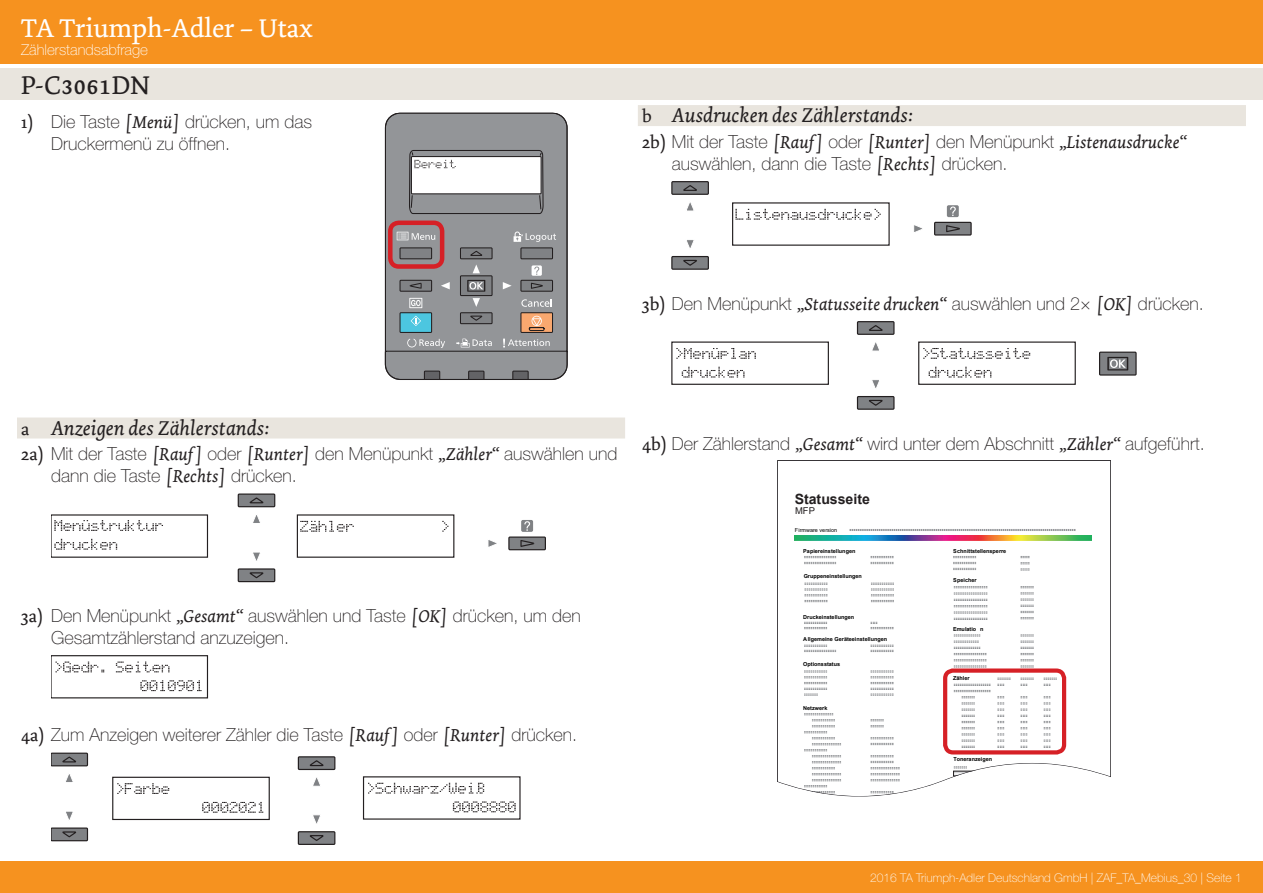
<style>
.page{position:relative;width:1263px;height:893px;background:#fff}
.page>*{position:absolute;margin:0;border:0;box-sizing:border-box;transform-origin:0 0}
.t1{font:27px "Dolly";color:#fff}
.Kapitelüberschrift{font:27px "Dolly Small Caps";color:#231f20}
.t2{font:italic 21px "Dolly";color:#231f20}
.Ebene_1_-_Text{font:100 18px/21.6px "TA Helvetica Neue";color:#231f20}
.t3{font:100 15px "TA Helvetica Neue";color:#fff}
.t4{font:700 14.1px "Arial";color:#231f20}
.t5{font:100 12px "TA Helvetica Neue";color:#fff}
.t6{font:9.45px "Arial";color:#231f20}
.t7{font:700 5.55px "Arial";color:#000}
.t8{font:5.55px "Arial";color:#000}
.s1{font-family:"Dolly";font-weight:400}
.s2{font-family:"Dolly";font-weight:400;font-style:italic}
.s3{font-style:normal;font-size:18px}
</style>
<div class="page">
<div style="left:0;top:0;width:1263px;height:64px;background:#f6921f"></div>
<div style="left:0;top:861px;width:1263px;height:32px;background:#f6921f"></div>
<div style="left:17px;top:417px;width:608px;height:21px;background:#e9e5de"></div>
<svg style="left:384px;top:113px;width:184px;height:267px;background:#8e9092"></svg>
<svg style="left:397px;top:149px;width:159px;height:231px;background:#9b9c9e"></svg>
<div style="left:388px;top:221px;width:56px;height:48px;border:4px solid #d62026;border-radius:9px"></div>
<div style="left:297px;top:514px;width:157px;height:44px;border:1px solid #231f20"></div>
<svg style="left:300px;top:521px;width:148px;height:11px"></svg>
<div style="left:51px;top:514px;width:157px;height:44px;border:1px solid #231f20"></div>
<svg style="left:54px;top:539px;width:63px;height:11px"></svg>
<svg style="left:54px;top:520px;width:109px;height:11px"></svg>
<svg style="left:237px;top:493px;width:39px;height:90px"></svg>
<svg style="left:488px;top:540px;width:9px;height:7px"></svg>
<svg style="left:508px;top:520px;width:38px;height:31px"></svg>
<div style="left:51px;top:655px;width:157px;height:43px;border:1px solid #231f20"></div>
<svg style="left:140px;top:680px;width:62px;height:11px"></svg>
<svg style="left:55px;top:662px;width:115px;height:10px"></svg>
<div style="left:112px;top:777px;width:158px;height:43px;border:1px solid #231f20"></div>
<svg style="left:202px;top:802px;width:61px;height:11px"></svg>
<svg style="left:117px;top:783px;width:52px;height:11px"></svg>
<svg style="left:453px;top:801px;width:63px;height:11px"></svg>
<svg style="left:368px;top:783px;width:116px;height:10px"></svg>
<svg style="left:51px;top:752px;width:38px;height:90px"></svg>
<svg style="left:297px;top:756px;width:39px;height:89px"></svg>
<div style="left:638px;top:105px;width:608px;height:21px;background:#e9e5de"></div>
<svg style="left:735px;top:209px;width:146px;height:11px"></svg>
<svg style="left:672px;top:181px;width:37px;height:89px"></svg>
<svg style="left:914px;top:225px;width:8px;height:7px"></svg>
<svg style="left:934px;top:205px;width:38px;height:31px"></svg>
<svg style="left:856px;top:321px;width:39px;height:89px"></svg>
<div style="left:672px;top:341px;width:157px;height:44px;border:1px solid #231f20"></div>
<svg style="left:682px;top:367px;width:62px;height:10px"></svg>
<svg style="left:676px;top:348px;width:80px;height:11px"></svg>
<div style="left:918px;top:341px;width:158px;height:44px;border:1px solid #231f20"></div>
<svg style="left:929px;top:367px;width:62px;height:10px"></svg>
<svg style="left:923px;top:348px;width:107px;height:11px"></svg>
<div style="left:1099px;top:352px;width:37px;height:23px;background:#808285"></div>
<div style="left:1099px;top:352px;width:38px;height:24px;border:1px solid #231f20"></div>
<svg style="left:1107px;top:357px;width:21px;height:13px"></svg>
<svg style="left:777px;top:460px;width:334px;height:336px"></svg>
<div style="left:943px;top:668px;width:123px;height:86px;border:4px solid #d62026;border-radius:8px"></div>
<div style="left:0;top:68px;width:1263px;height:32px;background:#e9e5de"></div>
<h1 class="t1" style="left:21px;top:12px;width:293px">TA Triumph-Adler – Utax</h1>
<p class="t3" style="left:21px;top:41px;width:128px">Zählerstandsabfrage</p>
<p class="Kapitelüberschrift" style="left:21px;top:69px;width:130px">P-C3061DN</p>
<p class="Ebene_1_-_Text" style="left:51px;top:111px;width:263px;text-indent:-30px"><span class="s1">1)</span> Die Taste <span class="s2">[Menü]</span> drücken, um das<br>Druckermenü zu öffnen.</p>
<p class="t2" style="left:642px;top:103px;width:272px"><span class="s3">b</span> Ausdrucken des Zählerstands:</p>
<p class="Ebene_1_-_Text" style="left:672px;top:131px;width:516px;text-indent:-30px"><span class="s1">2b)</span> Mit der Taste <span class="s2">[Rauf]</span> oder <span class="s2">[Runter]</span> den Menüpunkt <span class="s2">„Listenausdrucke“ </span>auswählen, dann die Taste <span class="s2">[Rechts]</span> drücken.</p>
<p class="Ebene_1_-_Text" style="left:642px;top:292px;width:563px"><span class="s1">3b)</span> Den Menüpunkt <span class="s2">„Statusseite drucken“</span> auswählen und 2× <span class="s2">[OK]</span> drücken.</p>
<p class="t2" style="left:21px;top:415px;width:249px"><span class="s3">a</span> Anzeigen des Zählerstands:</p>
<p class="Ebene_1_-_Text" style="left:51px;top:443px;width:568px;text-indent:-30px"><span class="s1">2a)</span> Mit der Taste <span class="s2">[Rauf]</span> oder <span class="s2">[Runter]</span> den Menüpunkt <span class="s2">„Zähler“</span> auswählen und dann die Taste <span class="s2">[Rechts]</span> drücken.</p>
<p class="Ebene_1_-_Text" style="left:51px;top:605px;width:531px;text-indent:-30px"><span class="s1">3a)</span> Den Menüpunkt <span class="s2">„Gesamt“</span> auswählen und Taste <span class="s2">[OK]</span> drücken, um den<br>Gesamtzählerstand anzuzeigen.</p>
<p class="Ebene_1_-_Text" style="left:21px;top:724px;width:557px"><span class="s1">4a)</span> Zum Anzeigen weiterer Zähler die Taste <span class="s2">[Rauf]</span> oder <span class="s2">[Runter]</span> drücken.</p>
<p class="Ebene_1_-_Text" style="left:642px;top:432px;width:564px"><span class="s1">4b)</span> Der Zählerstand <span class="s2">„Gesamt“</span> wird unter dem Abschnitt <span class="s2">„Zähler“</span> aufgeführt.</p>
<p class="t4" style="left:795px;top:489px;width:77px">Statusseite</p>
<p class="t6" style="left:795px;top:504px;width:21px">MFP</p>
<p class="t8" style="left:795px;top:526px;width:44px">Firmware version</p>
<p class="t7" style="left:803px;top:547px;width:54px">Papiereinstellungen</p>
<p class="t7" style="left:953px;top:547px;width:55px">Schnittstellensperre</p>
<p class="t7" style="left:804px;top:572px;width:60px">Gruppeneinstellungen</p>
<p class="t7" style="left:803px;top:613px;width:52px">Druckeinstellungen</p>
<p class="t7" style="left:803px;top:635px;width:85px">Allgemeine Geräteeinstellungen</p>
<p class="t7" style="left:803px;top:660px;width:38px">Optionsstatus</p>
<p class="t7" style="left:803px;top:704px;width:26px">Netzwerk</p>
<p class="t7" style="left:953px;top:577px;width:25px">Speicher</p>
<p class="t7" style="left:953px;top:625px;width:32px">Emulatio n</p>
<p class="t7" style="left:953px;top:674px;width:18px">Zähler</p>
<p class="t7" style="left:953px;top:756px;width:40px">Toneranzeigen</p>
<p class="t5" style="left:870px;top:871px;width:373px">2016 TA Triumph-Adler Deutschland GmbH | ZAF_TA_Mebius_30 | Seite 1</p>
</div>
